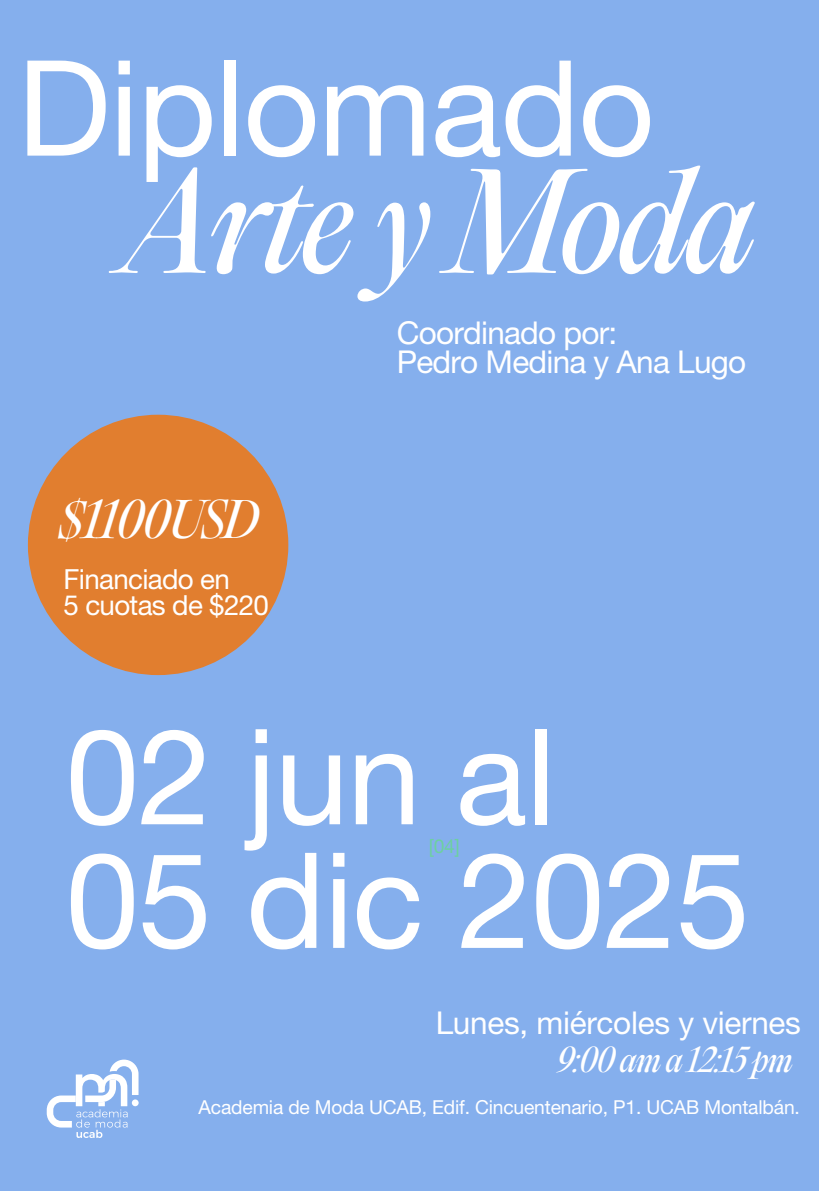
<style>
.page{position:relative;width:819px;height:1191px;background:#fff}
.page>*{position:absolute;margin:0;border:0;box-sizing:border-box;transform-origin:0 0}
.t1{font:133px/123.5px "Helvetica Neue LT Std";letter-spacing:-.01em;color:#fff}
.t2{font:italic 128.62px "PP Editorial Old";letter-spacing:-.025em;color:#fff}
.t3{font:italic 47.43px "PP Editorial Old";letter-spacing:-.025em;color:#fff}
.t4{font:31.5px/29.8px "Helvetica Neue LT Std";letter-spacing:-.025em;color:#fff}
.t5{font:italic 31.5px "PP Editorial Old";letter-spacing:-.025em;color:#fff}
.t6{font:27.82px/26.2px "Helvetica Neue LT Std";letter-spacing:-.025em;color:#fff}
.t7{font:19.25px "Helvetica Neue LT Std";letter-spacing:-.01em;color:#fff}
.t8{font:19.25px "Helvetica Neue LT Std";color:#6dd1a0}
</style>
<div class="page">
<div style="left:0;top:1px;width:819px;height:1190px;background:#85afed"></div>
<div style="left:28px;top:415px;width:260px;height:260px;background:#e17e2f;border-radius:50%"></div>
<svg style="left:47px;top:1059px;width:91px;height:79px"></svg>
<h1 class="t1" style="left:17px;top:45px;width:639px">Diplomado</h1>
<h2 class="t2" style="left:120px;top:134px;width:635px">Arte y Moda</h2>
<h3 class="t3" style="left:58px;top:487px;width:201px">$1100USD</h3>
<p class="t6" style="left:64px;top:566px;width:207px">Financiado en<br>5 cuotas de $220</p>
<p class="t4" style="left:397px;top:317px;width:351px">Coordinado por:<br>Pedro Medina y Ana Lugo</p>
<h1 class="t1" style="left:65px;top:713px;width:686px">02 jun al<br>05 dic 2025</h1>
<p class="t8" style="left:429px;top:835px;width:32px">[04]</p>
<p class="t4" style="left:435px;top:1007px;width:367px">Lunes, miércoles y viernes</p>
<p class="t5" style="left:556px;top:1037px;width:238px">9:00 am a 12:15 pm</p>
<p class="t7" style="left:198px;top:1095px;width:602px">Academia de Moda UCAB, Edif. Cincuentenario, P1. UCAB Montalbán.</p>
</div>
